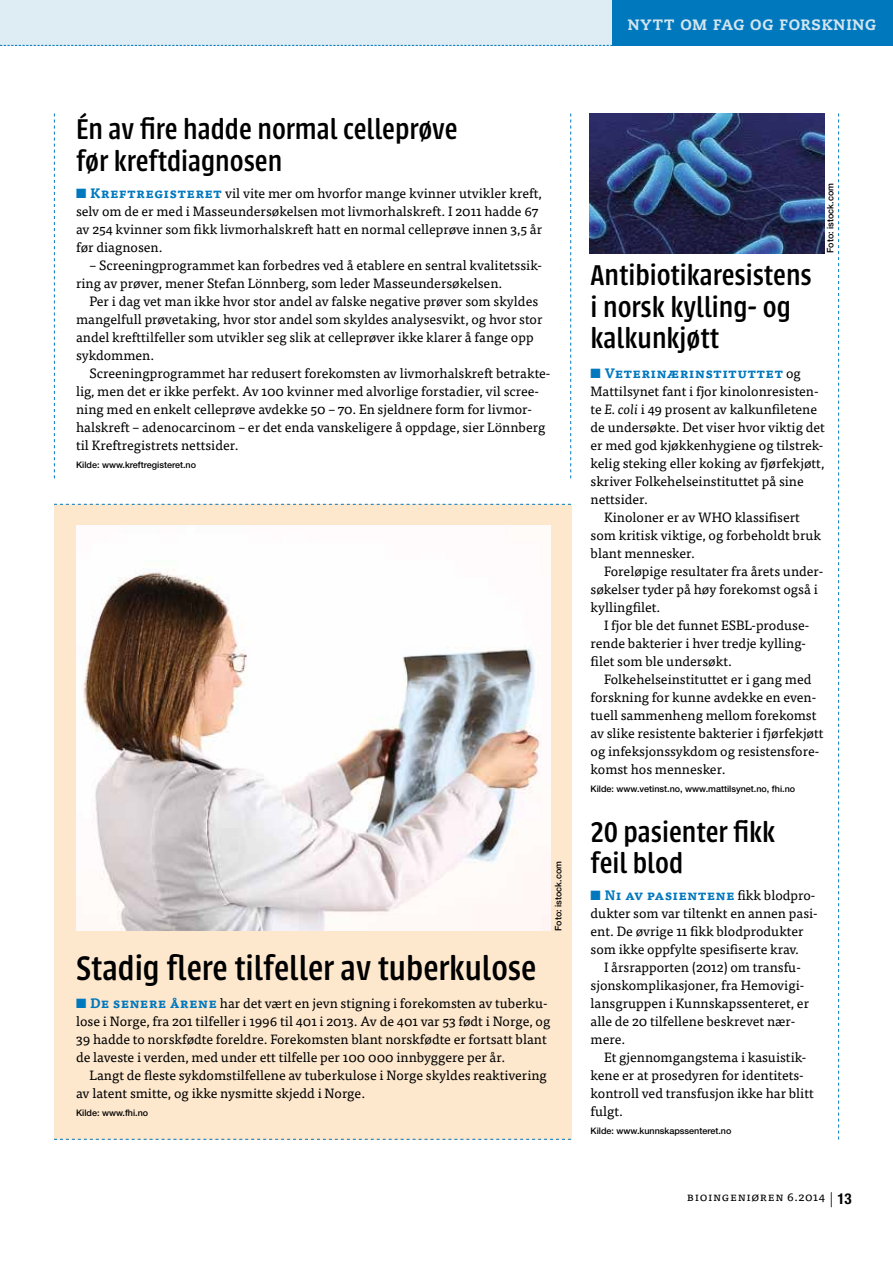
<style>
.page{position:relative;width:893px;height:1263px;background:#fff}
.page>*{position:absolute;margin:0;border:0;box-sizing:border-box;transform-origin:0 0}
.t1{font:500 37.5px "Urbana";color:#000;scale:.96 1}
.t2{font:500 31.5px/31.5px "Urbana";color:#000;scale:.96 1}
.t3{font:800 15px "Caecilia LT Std";letter-spacing:.055em;color:#d3e5ef}
.t4{font:13.5px/18px "Tisa Pro";color:#000}
.t5{font:700 13.5px "Tisa Pro";letter-spacing:.02em;color:#0078be}
.t6{font:12px "Tisa Pro";letter-spacing:.05em;color:#000}
.t7{font:500 9px "Helvetica Neue LT Pro";color:#000}
.s1{color:#0078be}
.s2{font-weight:700;color:#0078be}
.s3{font-weight:400;color:#000}
.s4{font-style:italic}
.s5{font-family:"Helvetica Neue LT Pro";font-weight:300;font-size:15px}
.s6{font-family:"Helvetica Neue LT Pro";font-weight:700;font-stretch:condensed;font-size:15px}
</style>
<div class="page">
<div style="left:0;top:0;width:782px;height:46px;background:#deecf3"></div>
<svg style="left:0;top:45px;width:612px;height:1px"></svg>
<div style="left:612px;top:0;width:281px;height:46px;background:#0078be"></div>
<div style="left:54px;top:504px;width:517px;height:636px;background:#fde8ce"></div>
<svg style="left:54px;top:504px;width:517px;height:1px"></svg>
<svg style="left:54px;top:1139px;width:517px;height:1px"></svg>
<svg style="left:54px;top:113px;width:1px;height:365px"></svg>
<svg style="left:570px;top:113px;width:1px;height:365px"></svg>
<svg style="left:838px;top:113px;width:1px;height:1027px"></svg>
<img style="left:76px;top:525px;width:475px;height:406px">
<img style="left:589px;top:113px;width:236px;height:140px">
<p class="t3" style="left:628px;top:15px;width:250px">NYTT OM FAG OG FORSKNING</p>
<h2 class="t2" style="left:76px;top:114px;width:399px">Én av fire hadde normal celleprøve før kreftdiagnosen</h2>
<p class="t4" style="left:76px;top:183px;width:468px"><span class="s1">■</span> <span class="s2">Kreftregisteret</span> vil vite mer om hvorfor mange kvinner utvikler kreft, selv om de er med i Masseundersøkelsen mot livmorhalskreft. I 2011 hadde 67 av 254 kvinner som fikk livmorhalskreft hatt en normal celleprøve innen 3,5 år før diagnosen.</p>
<p class="t4" style="left:76px;top:255px;width:467px;text-indent:14px">– Screeningprogrammet kan forbedres ved å etablere en sentral kvalitetssik&shy;ring av prøver, mener Stefan Lönnberg, som leder Masseundersøkelsen.</p>
<p class="t4" style="left:76px;top:291px;width:468px;text-indent:14px">Per i dag vet man ikke hvor stor andel av falske negative prøver som skyldes mangelfull prøvetaking, hvor stor andel som skyldes analysesvikt, og hvor stor andel krefttilfeller som utvikler seg slik at celleprøver ikke klarer å fange opp sykdommen.</p>
<p class="t4" style="left:76px;top:363px;width:476px;text-indent:14px">Screeningprogrammet har redusert forekomsten av livmorhalskreft betrakte&shy;lig, men det er ikke perfekt. Av 100 kvinner med alvorlige forstadier, vil scree&shy;ning med en enkelt celleprøve avdekke 50 – 70. En sjeldnere form for livmor&shy;halskreft – adenocarcinom – er det enda vanskeligere å oppdage, sier Lönnberg til Kreftregistrets nettsider.</p>
<p class="t7" style="left:76px;top:459px;width:121px">Kilde: www.kreftregisteret.no</p>
<p class="t7" style="left:553px;top:931px;width:71px;rotate:-90deg">Foto: istock.com</p>
<h1 class="t1" style="left:76px;top:948px;width:481px">Stadig flere tilfeller av tuberkulose</h1>
<p class="t4" style="left:76px;top:993px;width:476px"><span class="s1">■</span> <span class="s2">De senere årene</span> har det vært en jevn stigning i forekomsten av tuberku&shy;lose i Norge, fra 201 tilfeller i 1996 til 401 i 2013. Av de 401 var 53 født i Norge, og 39 hadde to norskfødte foreldre. Forekomsten blant norskfødte er fortsatt blant de laveste i verden, med under ett tilfelle per 100 000 innbyggere per år.</p>
<p class="t4" style="left:76px;top:1065px;width:472px;text-indent:14px">Langt de fleste sykdomstilfellene av tuberkulose i Norge skyldes reaktivering av latent smitte, og ikke nysmitte skjedd i Norge.</p>
<p class="t7" style="left:76px;top:1107px;width:74px">Kilde: www.fhi.no</p>
<p class="t7" style="left:825px;top:253px;width:71px;rotate:-90deg">Foto: istock.com</p>
<h2 class="t2" style="left:591px;top:260px;width:232px">Antibiotikaresistens i norsk kylling- og kalkunkjøtt</h2>
<p class="t5" style="left:591px;top:362px;width:212px">■ Veterinærinstituttet <span class="s3">og</span></p>
<p class="t4" style="left:591px;top:381px;width:229px">Mattilsynet fant i fjor kinolonresisten-</p>
<p class="t4" style="left:591px;top:399px;width:228px">te <span class="s4">E. coli</span> i 49 prosent av kalkunfiletene</p>
<p class="t4" style="left:591px;top:417px;width:236px">de undersøkte. Det viser hvor viktig det</p>
<p class="t4" style="left:591px;top:435px;width:234px">er med god kjøkkenhygiene og tilstrek-</p>
<p class="t4" style="left:591px;top:453px;width:235px">kelig steking eller koking av fjørfekjøtt,</p>
<p class="t4" style="left:591px;top:471px;width:215px">skriver Folkehelseinstituttet på sine</p>
<p class="t4" style="left:591px;top:489px;width:59px">nettsider.</p>
<p class="t4" style="left:604px;top:507px;width:197px">Kinoloner er av WHO klassifisert</p>
<p class="t4" style="left:591px;top:525px;width:232px">som kritisk viktige, og forbeholdt bruk</p>
<p class="t4" style="left:591px;top:543px;width:106px">blant mennesker.</p>
<p class="t4" style="left:604px;top:561px;width:221px">Foreløpige resultater fra årets under-</p>
<p class="t4" style="left:591px;top:579px;width:229px">søkelser tyder på høy forekomst også i</p>
<p class="t4" style="left:591px;top:597px;width:71px">kyllingfilet.</p>
<p class="t4" style="left:604px;top:615px;width:207px">I fjor ble det funnet ESBL-produse-</p>
<p class="t4" style="left:591px;top:633px;width:217px">rende bakterier i hver tredje kylling-</p>
<p class="t4" style="left:591px;top:651px;width:143px">filet som ble undersøkt.</p>
<p class="t4" style="left:604px;top:669px;width:209px">Folkehelseinstituttet er i gang med</p>
<p class="t4" style="left:591px;top:687px;width:227px">forskning for kunne avdekke en even-</p>
<p class="t4" style="left:591px;top:705px;width:227px">tuell sammenheng mellom forekomst</p>
<p class="t4" style="left:591px;top:723px;width:235px">av slike resistente bakterier i fjørfekjøtt</p>
<p class="t4" style="left:591px;top:741px;width:230px">og infeksjonssykdom og resistensfore-</p>
<p class="t4" style="left:591px;top:759px;width:136px">komst hos mennesker.</p>
<p class="t7" style="left:591px;top:783px;width:206px">Kilde: www.vetinst.no, www.mattilsynet.no, fhi.no</p>
<h2 class="t2" style="left:591px;top:816px;width:194px">20 pasienter fikk feil blod</h2>
<p class="t4" style="left:591px;top:885px;width:229px"><span class="s1">■</span> <span class="s2">Ni av pasientene</span> fikk blodpro&shy;dukter som var tiltenkt en annen pasi&shy;ent. De øvrige 11 fikk blodprodukter som ikke oppfylte spesifiserte krav.</p>
<p class="t4" style="left:591px;top:957px;width:220px;text-indent:14px">I årsrapporten (2012) om transfu&shy;sjonskomplikasjoner, fra Hemovigi&shy;lansgruppen i Kunnskapssenteret, er alle de 20 tilfellene beskrevet nær&shy;mere.</p>
<p class="t4" style="left:591px;top:1047px;width:225px;text-indent:14px">Et gjennomgangstema i kasuistik&shy;kene er at prosedyren for identitets&shy;kontroll ved transfusjon ikke har blitt fulgt.</p>
<p class="t7" style="left:591px;top:1125px;width:142px">Kilde: www.kunnskapssenteret.no</p>
<p class="t6" style="left:687px;top:1188px;width:166px">Bioingeniøren 6.2014 <span class="s5">|</span> <span class="s6">13</span></p>
</div>
